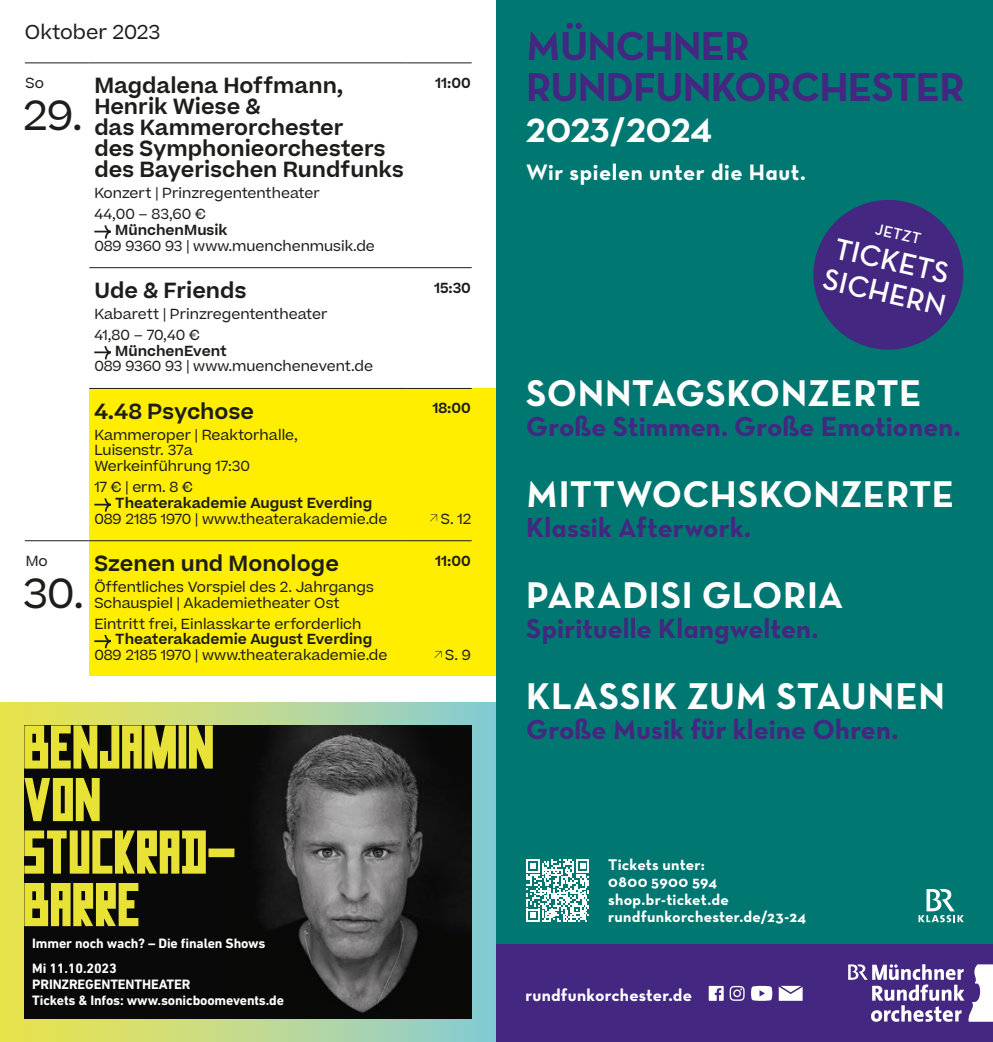
<style>
.page{position:relative;width:993px;height:1042px;background:#fff}
.page>*{position:absolute;margin:0;border:0;box-sizing:border-box;transform-origin:0 0}
.t1{font:41.12px/41.1px "Neutra Text Bold Alt";letter-spacing:-.02em;color:#442780}
.t2{font:40.25px "Beatrice";color:#1d1d1b}
.t3{font:37.8px "Neutra Text Bold Alt";letter-spacing:.01em;color:#fff}
.t4{font:34.3px "Neutra Text Bold Alt";letter-spacing:-.005em;color:#fff}
.t5{font:30.28px/32.2px "Neutra Text Demi Alt";color:#fff}
.t6{font:28px "Neutra Text Bold Alt";letter-spacing:.005em;color:#442780}
.t7{font:22.75px "Neutra Text Bold Alt";letter-spacing:.025em;color:#fff}
.t8{font:600 21px/21px "Beatrice";color:#1d1d1b}
.t9{font:19.25px "Beatrice";color:#1d1d1b}
.t10{font:17.32px "Neutra Text Bold Alt";letter-spacing:.015em;color:#fff}
.t11{font:16.1px "Neutra Text Demi Alt";color:#fff}
.t12{font:700 15.75px/17.3px "Neutra Text";letter-spacing:.02em;color:#fff}
.t13{font:14px/15.8px "Beatrice";color:#1d1d1b}
.t14{font:600 14px "Beatrice";color:#1d1d1b}
.t15{font:700 13.83px/25.4px "DIN Next LT Pro";letter-spacing:-.01em;color:#fff}
</style>
<div class="page">
<div style="left:89px;top:388px;width:407px;height:288px;background:#fe0"></div>
<hr style="left:25px;top:62px;width:64px;height:1px;background:#1d1d1b">
<hr style="left:25px;top:540px;width:64px;height:1px;background:#1d1d1b">
<hr style="left:407px;top:62px;width:64px;height:1px;background:#1d1d1b">
<hr style="left:407px;top:267px;width:64px;height:1px;background:#1d1d1b">
<hr style="left:407px;top:388px;width:64px;height:1px;background:#1d1d1b">
<hr style="left:407px;top:540px;width:64px;height:1px;background:#1d1d1b">
<svg style="left:430px;top:514px;width:7px;height:7px"></svg>
<svg style="left:434px;top:651px;width:7px;height:7px"></svg>
<hr style="left:89px;top:62px;width:318px;height:1px;background:#1d1d1b">
<hr style="left:89px;top:267px;width:318px;height:1px;background:#1d1d1b">
<hr style="left:89px;top:388px;width:318px;height:1px;background:#1d1d1b">
<hr style="left:89px;top:540px;width:318px;height:1px;background:#1d1d1b">
<svg style="left:94px;top:225px;width:17px;height:14px"></svg>
<svg style="left:94px;top:346px;width:17px;height:14px"></svg>
<svg style="left:94px;top:498px;width:17px;height:14px"></svg>
<svg style="left:94px;top:634px;width:17px;height:15px"></svg>
<svg style="left:0;top:702px;width:496px;height:340px;background:#b6d38c"></svg>
<img style="left:25px;top:725px;width:446px;height:293px">
<svg style="left:24px;top:883px;width:114px;height:43px;background:#afaa2b"></svg>
<svg style="left:24px;top:830px;width:210px;height:43px;background:#8d8924"></svg>
<svg style="left:24px;top:778px;width:76px;height:43px;background:#a09c28"></svg>
<svg style="left:24px;top:725px;width:189px;height:43px;background:#a9a52a"></svg>
<div style="left:496px;top:0;width:496px;height:1031px;background:#007871"></div>
<div style="left:496px;top:945px;width:496px;height:97px;background:#442780"></div>
<svg style="left:778px;top:986px;width:24px;height:15px"></svg>
<svg style="left:708px;top:986px;width:15px;height:15px"></svg>
<svg style="left:729px;top:986px;width:15px;height:15px"></svg>
<svg style="left:751px;top:986px;width:21px;height:15px"></svg>
<svg style="left:918px;top:889px;width:45px;height:33px"></svg>
<svg style="left:848px;top:964px;width:144px;height:58px"></svg>
<svg style="left:813px;top:199px;width:151px;height:151px"></svg>
<svg style="left:526px;top:859px;width:63px;height:63px"></svg>
<h3 class="t9" style="left:25px;top:19px;width:137px">Oktober 2023</h3>
<p class="t13" style="left:26px;top:75px;width:20px">So</p>
<h2 class="t2" style="left:23px;top:89px;width:61px">29.</h2>
<p class="t13" style="left:26px;top:552px;width:24px">Mo</p>
<h2 class="t2" style="left:23px;top:567px;width:62px">30.</h2>
<h3 class="t8" style="left:94px;top:75px;width:311px">Magdalena Hoffmann,<br>Henrik Wiese &amp;<br>das Kammerorchester<br>des Symphonieorchesters des Bayerischen Rundfunks</h3>
<p class="t13" style="left:94px;top:182px;width:227px;line-height:21px">Konzert | Prinzregententheater<br>44,00 – 83,60 €</p>
<p class="t14" style="left:115px;top:220px;width:114px">MünchenMusik</p>
<p class="t13" style="left:94px;top:237px;width:282px">089 9360 93 | www.muenchenmusik.de</p>
<h3 class="t8" style="left:94px;top:280px;width:154px">Ude &amp; Friends</h3>
<p class="t13" style="left:94px;top:303px;width:235px;line-height:21px">Kabarett | Prinzregententheater<br>41,80 – 70,40 €</p>
<p class="t14" style="left:115px;top:341px;width:113px">MünchenEvent</p>
<p class="t13" style="left:94px;top:358px;width:280px">089 9360 93 | www.muenchenevent.de</p>
<h3 class="t8" style="left:94px;top:400px;width:161px">4.48 Psychose</h3>
<p class="t13" style="left:94px;top:426px;width:205px">Kammeroper | Reaktorhalle,<br>Luisenstr. 37a<br>Werkeinführung 17:30</p>
<p class="t13" style="left:94px;top:479px;width:100px">17 € | erm. 8 €</p>
<p class="t14" style="left:115px;top:493px;width:258px">Theaterakademie August Everding</p>
<p class="t13" style="left:94px;top:510px;width:294px">089 2185 1970 | www.theaterakademie.de</p>
<h3 class="t8" style="left:94px;top:553px;width:246px">Szenen und Monologe</h3>
<p class="t13" style="left:94px;top:579px;width:281px">Öffentliches Vorspiel des 2. Jahrgangs<br>Schauspiel | Akademietheater Ost</p>
<p class="t13" style="left:94px;top:615px;width:268px">Eintritt frei, Einlasskarte erforderlich</p>
<p class="t14" style="left:115px;top:630px;width:258px">Theaterakademie August Everding</p>
<p class="t13" style="left:94px;top:647px;width:294px">089 2185 1970 | www.theaterakademie.de</p>
<p class="t14" style="left:435px;top:73px;width:37px">11:00</p>
<p class="t14" style="left:434px;top:278px;width:38px">15:30</p>
<p class="t14" style="left:432px;top:399px;width:40px">18:00</p>
<p class="t13" style="left:441px;top:510px;width:32px">S. 12</p>
<p class="t14" style="left:435px;top:551px;width:37px">11:00</p>
<p class="t13" style="left:445px;top:647px;width:27px">S. 9</p>
<h1 class="t1" style="left:526px;top:24px;width:440px">MÜNCHNER<br>RUNDFUNKORCHESTER</h1>
<h3 class="t4" style="left:526px;top:109px;width:188px">2023/2024</h3>
<h3 class="t7" style="left:526px;top:158px;width:281px">Wir spielen unter die Haut.</h3>
<p class="t11" style="left:877px;top:219px;width:48px;rotate:13deg">JETZT</p>
<h3 class="t5" style="left:834px;top:230px;width:126px;rotate:13deg">TICKETS<br>SICHERN</h3>
<h3 class="t3" style="left:526px;top:370px;width:396px">SONNTAGSKONZERTE</h3>
<h3 class="t6" style="left:526px;top:409px;width:436px">Große Stimmen. Große Emotionen.</h3>
<h3 class="t3" style="left:526px;top:471px;width:429px">MITTWOCHSKONZERTE</h3>
<h3 class="t6" style="left:526px;top:510px;width:226px">Klassik Afterwork.</h3>
<h3 class="t3" style="left:526px;top:572px;width:318px">PARADISI GLORIA</h3>
<h3 class="t6" style="left:526px;top:611px;width:294px">Spirituelle Klangwelten.</h3>
<h3 class="t3" style="left:526px;top:673px;width:420px">KLASSIK ZUM STAUNEN</h3>
<h3 class="t6" style="left:526px;top:712px;width:373px">Große Musik für kleine Ohren.</h3>
<p class="t12" style="left:608px;top:855px;width:199px">Tickets unter:<br>0800 5900 594 shop.br-ticket.de rundfunkorchester.de/23-24</p>
<p class="t15" style="left:32px;top:930px;width:235px">Immer noch wach? – Die finalen Shows<br>Mi 11.10.2023</p>
<p class="t15" style="left:32px;top:976px;width:253px;line-height:15.8px">PRINZREGENTENTHEATER<br>Tickets &amp; Infos: www.sonicboomevents.de</p>
<p class="t10" style="left:525px;top:984px;width:168px">rundfunkorchester.de</p>
</div>
